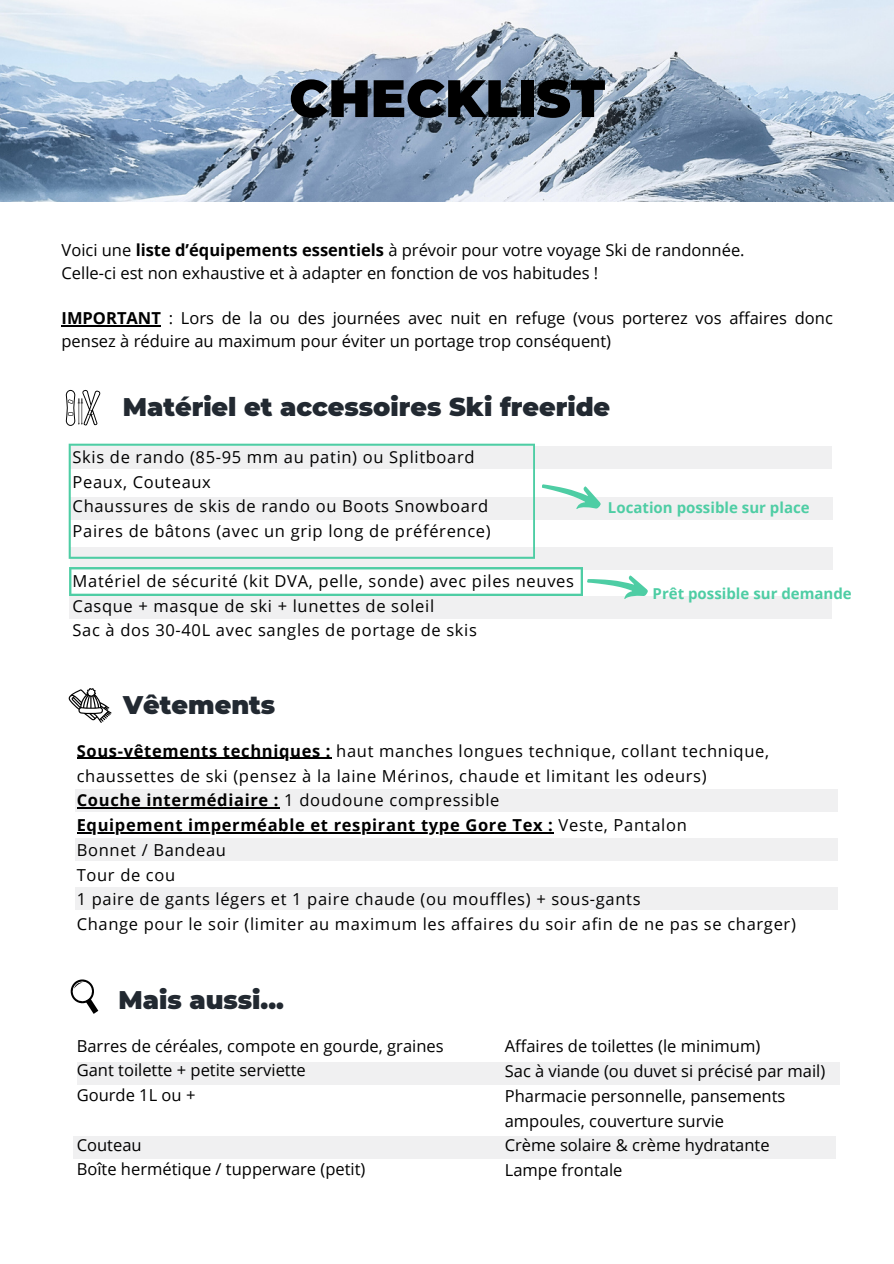
<style>
.page{position:relative;width:894px;height:1264px;background:#fff}
.page>*{position:absolute;margin:0;border:0;box-sizing:border-box;transform-origin:0 0}
.t1{font:900 52.5px "Montserrat";color:#000}
.t2{font:900 25.5px "Montserrat";color:#222931}
.t3{font:16.5px "Open Sans";letter-spacing:.04em;color:#000}
.t4{font:16.5px/24.8px "Open Sans";color:#000}
.t5{font:700 16.5px "Open Sans";letter-spacing:.04em;color:#000}
.t6{font:700 15px "Open Sans";color:#4ecda4}
.s1{font-weight:700}
.s2{font-weight:400}
</style>
<div class="page">
<div style="left:69px;top:596px;width:762px;height:22px;background:#f0f0f1"></div>
<div style="left:70px;top:497px;width:762px;height:22px;background:#f0f0f1"></div>
<div style="left:70px;top:548px;width:762px;height:22px;background:#f0f0f1"></div>
<div style="left:69px;top:447px;width:762px;height:22px;background:#f0f0f1"></div>
<svg style="left:69px;top:443px;width:466px;height:116px;fill:#f0f0f1"></svg>
<div style="left:75px;top:789px;width:762px;height:22px;background:#f0f0f1"></div>
<div style="left:75px;top:838px;width:762px;height:22px;background:#f0f0f1"></div>
<div style="left:75px;top:887px;width:762px;height:22px;background:#f0f0f1"></div>
<img style="left:0;top:0;width:893px;height:201px">
<div style="left:77px;top:1062px;width:762px;height:22px;background:#f0f0f1"></div>
<div style="left:73px;top:1135px;width:762px;height:23px;background:#f0f0f1"></div>
<svg style="left:70px;top:979px;width:28px;height:34px"></svg>
<svg style="left:542px;top:484px;width:59px;height:25px"></svg>
<svg style="left:69px;top:688px;width:42px;height:35px"></svg>
<svg style="left:69px;top:567px;width:579px;height:32px"></svg>
<svg style="left:66px;top:390px;width:35px;height:36px"></svg>
<hr style="left:61px;top:325px;width:100px;height:1px;background:#000">
<hr style="left:77px;top:758px;width:254px;height:1px;background:#000">
<hr style="left:77px;top:807px;width:202px;height:1px;background:#000">
<hr style="left:77px;top:832px;width:476px;height:1px;background:#000">
<p class="t1" style="left:289px;top:66px;width:317px">CHECKLIST</p>
<p class="t4" style="left:61px;top:238px;width:684px">Voici une <span class="s1">liste d’équipements essentiels</span> à prévoir pour votre voyage Ski de randonnée.</p>
<p class="t4" style="left:61px;top:260px;width:538px">Celle-ci est non exhaustive et à adapter en fonction de vos habitudes !</p>
<p class="t4" style="left:61px;top:306px;width:772px;line-height:22.5px"><span class="s1">IMPORTANT</span> : Lors de la ou des journées avec nuit en refuge (vous porterez vos affaires donc pensez à réduire au maximum pour éviter un portage trop conséquent)</p>
<p class="t2" style="left:123px;top:391px;width:489px">Matériel et accessoires Ski freeride</p>
<p class="t3" style="left:73px;top:445px;width:403px">Skis de rando (85-95 mm au patin) ou Splitboard</p>
<p class="t3" style="left:73px;top:470px;width:140px">Peaux, Couteaux</p>
<p class="t3" style="left:73px;top:495px;width:417px">Chaussures de skis de rando ou Boots Snowboard</p>
<p class="t3" style="left:73px;top:519px;width:419px">Paires de bâtons (avec un grip long de préférence)</p>
<p class="t3" style="left:73px;top:569px;width:503px">Matériel de sécurité (kit DVA, pelle, sonde) avec piles neuves</p>
<p class="t3" style="left:73px;top:594px;width:363px">Casque + masque de ski + lunettes de soleil</p>
<p class="t3" style="left:73px;top:618px;width:405px">Sac à dos 30-40L avec sangles de portage de skis</p>
<p class="t6" style="left:607px;top:496px;width:203px">Location possible sur place</p>
<p class="t6" style="left:652px;top:583px;width:201px">Prêt possible sur demande</p>
<p class="t2" style="left:123px;top:689px;width:154px">Vêtements</p>
<p class="t3" style="left:77px;top:739px;width:693px"><span class="s1">Sous-vêtements techniques :</span> haut manches longues technique, collant technique,</p>
<p class="t3" style="left:77px;top:764px;width:631px">chaussettes de ski (pensez à la laine Mérinos, chaude et limitant les odeurs)</p>
<p class="t3" style="left:77px;top:788px;width:424px"><span class="s1">Couche intermédiaire :</span> 1 doudoune compressible</p>
<p class="t5" style="left:77px;top:813px;width:611px">Equipement imperméable et respirant type Gore Tex : <span class="s2">Veste, Pantalon</span></p>
<p class="t3" style="left:77px;top:838px;width:151px">Bonnet / Bandeau</p>
<p class="t3" style="left:77px;top:863px;width:100px">Tour de cou</p>
<p class="t3" style="left:77px;top:887px;width:565px">1 paire de gants légers et 1 paire chaude (ou mouffles) + sous-gants</p>
<p class="t3" style="left:77px;top:912px;width:720px">Change pour le soir (limiter au maximum les affaires du soir afin de ne pas se charger)</p>
<p class="t2" style="left:118px;top:984px;width:167px">Mais aussi...</p>
<p class="t4" style="left:77px;top:1032px;width:368px">Barres de céréales, compote en gourde, graines</p>
<p class="t4" style="left:77px;top:1057px;width:230px">Gant toilette + petite serviette</p>
<p class="t4" style="left:77px;top:1082px;width:120px">Gourde 1L ou +</p>
<p class="t4" style="left:77px;top:1131px;width:66px">Couteau</p>
<p class="t4" style="left:77px;top:1156px;width:290px">Boîte hermétique / tupperware (petit)</p>
<p class="t4" style="left:504px;top:1033px;width:257px">Affaires de toilettes (le minimum)</p>
<p class="t4" style="left:504px;top:1058px;width:322px">Sac à viande (ou duvet si précisé par mail)</p>
<p class="t4" style="left:504px;top:1082px;width:282px">Pharmacie personnelle, pansements ampoules, couverture survie</p>
<p class="t4" style="left:504px;top:1132px;width:266px">Crème solaire &amp; crème hydratante</p>
<p class="t4" style="left:504px;top:1157px;width:119px">Lampe frontale</p>
</div>
